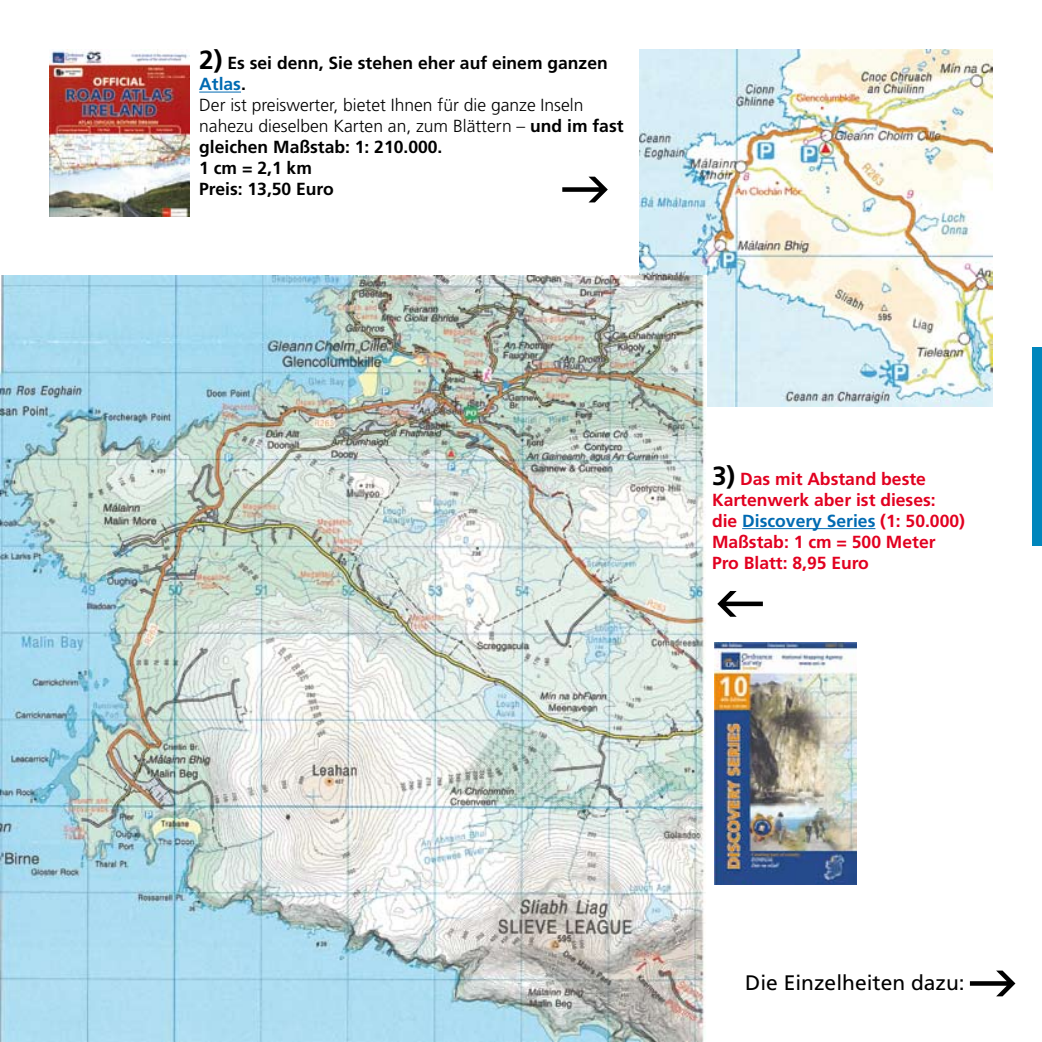
<style>
.page{position:relative;width:1042px;height:1042px;background:#fff}
.page>*{position:absolute;margin:0;border:0;box-sizing:border-box;transform-origin:0 0}
.t1{font:21px "Frutiger";color:#000}
.t2{font:700 17.5px/21px "Frutiger";color:#000}
.t3{font:700 17.5px/21px "Frutiger";color:#e20020}
.s1{font-size:26.25px}
.s2{color:#006ab2}
.s3{font-weight:300}
.s4{font-size:26.25px;color:#000}
</style>
<div class="page">
<div style="left:1032px;top:347px;width:10px;height:199px;background:#0086bc"></div>
<hr style="left:199px;top:92px;width:42px;height:1px;background:#006ab2">
<hr style="left:742px;top:528px;width:133px;height:1px;background:#006ab2">
<img style="left:50px;top:50px;width:139px;height:167px">
<img style="left:640px;top:50px;width:352px;height:356px">
<img style="left:0;top:275px;width:706px;height:767px">
<img style="left:714px;top:642px;width:142px;height:242px">
<p class="t2" style="left:199px;top:53px;width:426px"><span class="s1">2)</span> Es sei denn, Sie stehen eher auf einem ganzen<br><span class="s2">Atlas</span>.<br><span class="s3">Der ist preiswerter, bietet Ihnen für die ganze Inseln nahezu dieselben Karten an, zum Blättern –</span> und im fast gleichen Maßstab: 1: 210.000.<br>1 cm = 2,1 km<br>Preis: 13,50 Euro</p>
<p class="t3" style="left:712px;top:468px;width:254px"><span class="s4">3)</span> Das mit Abstand beste<br>Kartenwerk aber ist dieses: die <span class="s2">Discovery Series</span> (1: 50.000)<br>Maßstab: 1 cm = 500 Meter<br>Pro Blatt: 8,95 Euro</p>
<p class="t1" style="left:745px;top:970px;width:221px">Die Einzelheiten dazu:</p>
</div>
